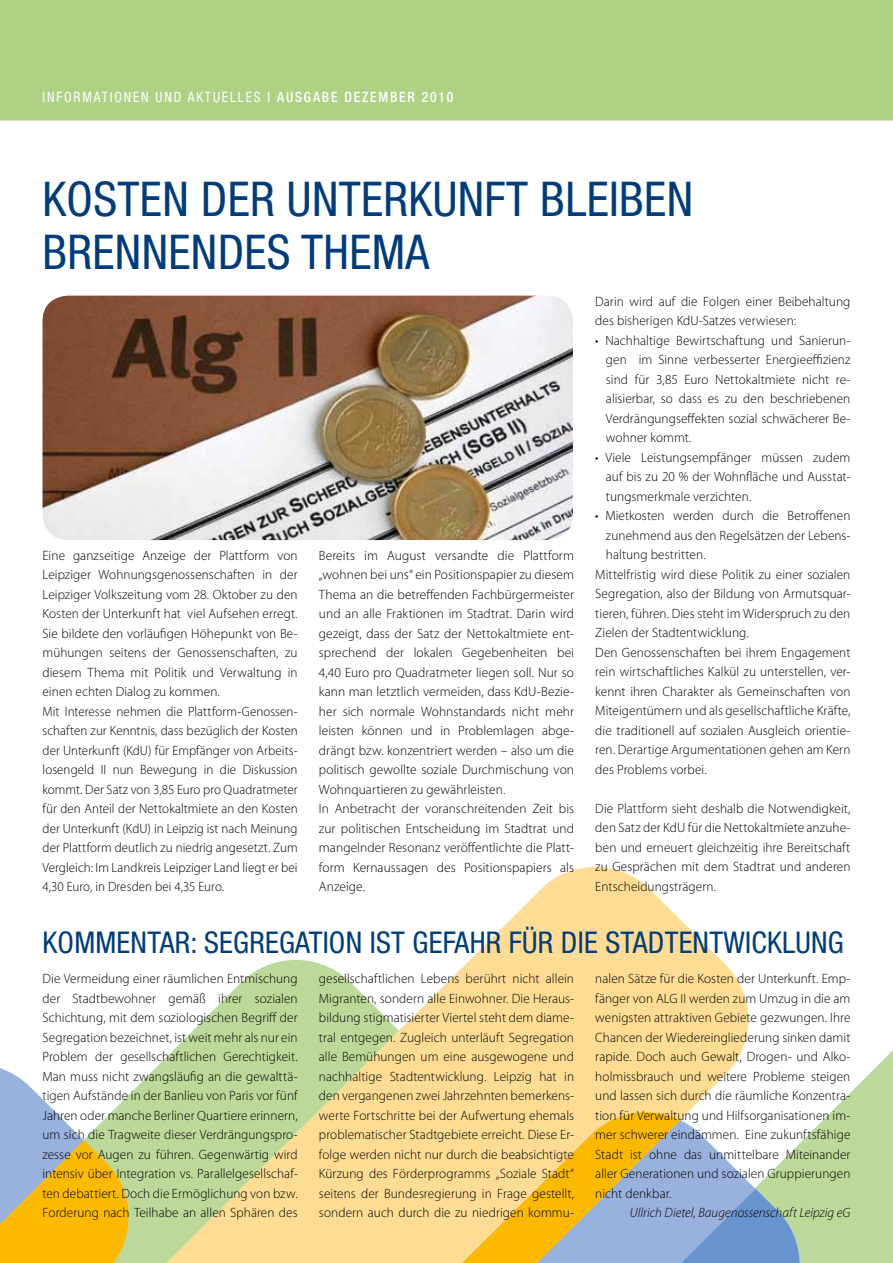
<style>
.page{position:relative;width:893px;height:1263px;background:#fff}
.page>*{position:absolute;margin:0;border:0;box-sizing:border-box;transform-origin:0 0}
.t1{font:condensed 48px/52.5px "Helvetica Neue";letter-spacing:.065em;color:#003c7c}
.t2{font:condensed 30px "Helvetica Neue";letter-spacing:.01em;color:#003c7c}
.t3{font:condensed 14.25px "Helvetica Neue";letter-spacing:.135em;color:#fff;scale:.95 1}
.t4{font:500 condensed 14.25px "Helvetica Neue";color:#fff;scale:.95 1}
.t5{font:300 13.5px/19.5px "Myriad Pro";letter-spacing:.005em;color:#000;text-align:justify}
.t6{font:italic 300 13.5px "Myriad Pro";letter-spacing:.005em;color:#000}
.s1{font-weight:500}
</style>
<div class="page">
<svg style="left:0;top:1068px;width:147px;height:195px"></svg>
<svg style="left:756px;top:1082px;width:137px;height:181px"></svg>
<svg style="left:147px;top:867px;width:609px;height:396px"></svg>
<svg style="left:147px;top:1106px;width:533px;height:157px;fill:#ffdc93"></svg>
<div style="left:0;top:0;width:893px;height:121px;background:#aed184"></div>
<img style="left:43px;top:296px;width:530px;height:244px">
<p class="t3" style="left:43px;top:89px;width:376px">INFORMAT IONEN UND AKTUE LLES I <span class="s1">AUSGABE DEZEMBER</span></p>
<p class="t4" style="left:422px;top:88px;width:35px">2010</p>
<h1 class="t1" style="left:43px;top:173px;width:652px">KOSTEN DER UNTERKUNFT BLEIBEN<br>BRENNENDES THEMA</h1>
<p class="t5" style="left:43px;top:546px;width:257px;text-align:left">Eine ganzseitige Anzeige der Plattform von Leipziger Wohnungsgenossenschaften in der Leipziger Volkszeitung vom 28. Oktober zu den Kosten der Unterkunft hat viel Aufsehen erregt.<br>Sie bildete den vorläufigen Höhepunkt von Be&shy;mühungen seitens der Genossenschaften, zu diesem Thema mit Politik und Verwaltung in einen echten Dialog zu kommen.<br>Mit Interesse nehmen die Plattform-Genossen&shy;schaften zur Kenntnis, dass bezüglich der Kosten der Unterkunft (KdU) für Empfänger von Arbeits&shy;losengeld II nun Bewegung in die Diskussion kommt. Der Satz von 3,85 Euro pro Quadratmeter für den Anteil der Nettokaltmiete an den Kosten der Unterkunft (KdU) in Leipzig ist nach Meinung der Plattform deutlich zu niedrig angesetzt. Zum Vergleich: Im Landkreis Leipziger Land liegt er bei 4,30 Euro, in Dresden bei 4,35 Euro.</p>
<p class="t5" style="left:319px;top:546px;width:257px;text-align:left">Bereits im August versandte die Plattform „wohnen bei uns“ ein Positionspapier zu diesem Thema an die betreffenden Fachbürgermeister und an alle Fraktionen im Stadtrat. Darin wird gezeigt, dass der Satz der Nettokaltmiete ent&shy;sprechend der lokalen Gegebenheiten bei 4,40 Euro pro Quadratmeter liegen soll. Nur so kann man letztlich vermeiden, dass KdU-Bezie&shy;her sich normale Wohnstandards nicht mehr leisten können und in Problemlagen abge&shy;drängt bzw. konzentriert werden – also um die politisch gewollte soziale Durchmischung von Wohnquartieren zu gewährleisten.<br>In Anbetracht der voranschreitenden Zeit bis zur politischen Entscheidung im Stadtrat und mangelnder Resonanz veröffentlichte die Platt&shy;form Kernaussagen des Positionspapiers als Anzeige.</p>
<p class="t5" style="left:595px;top:292px;width:257px">Darin wird auf die Folgen einer Beibehaltung des bisherigen KdU-Satzes verwiesen:</p>
<p class="t5" style="left:606px;top:331px;width:246px;text-indent:-11px">• Nachhaltige Bewirtschaftung und Sanierun&shy;gen im Sinne verbesserter Energieeffizienz sind für 3,85 Euro Nettokaltmiete nicht re&shy;alisierbar, so dass es zu den beschriebenen Verdrängungseffekten sozial schwächerer Be&shy;wohner kommt.</p>
<p class="t5" style="left:606px;top:448px;width:246px;text-indent:-11px">• Viele Leistungsempfänger müssen zudem auf bis zu 20 % der Wohnfläche und Ausstat&shy;tungsmerkmale verzichten.</p>
<p class="t5" style="left:595px;top:506px;width:257px">• Mietkosten werden durch die Betroffenen</p>
<p class="t5" style="left:606px;top:526px;width:246px">zunehmend aus den Regelsätzen der Lebens-</p>
<p class="t5" style="left:606px;top:545px;width:101px">haltung bestritten.</p>
<p class="t5" style="left:595px;top:565px;width:257px">Mittelfristig wird diese Politik zu einer sozialen</p>
<p class="t5" style="left:595px;top:584px;width:257px">Segregation, also der Bildung von Armutsquar-</p>
<p class="t5" style="left:595px;top:604px;width:257px">tieren, führen. Dies steht im Widerspruch zu den</p>
<p class="t5" style="left:595px;top:623px;width:155px">Zielen der Stadtentwicklung.</p>
<p class="t5" style="left:595px;top:643px;width:257px">Den Genossenschaften bei ihrem Engagement</p>
<p class="t5" style="left:595px;top:662px;width:257px">rein wirtschaftliches Kalkül zu unterstellen, ver-</p>
<p class="t5" style="left:595px;top:682px;width:257px">kennt ihren Charakter als Gemeinschaften von</p>
<p class="t5" style="left:595px;top:701px;width:257px">Miteigentümern und als gesellschaftliche Kräfte,</p>
<p class="t5" style="left:595px;top:721px;width:257px">die traditionell auf sozialen Ausgleich orientie-</p>
<p class="t5" style="left:595px;top:740px;width:257px">ren. Derartige Argumentationen gehen am Kern</p>
<p class="t5" style="left:595px;top:760px;width:113px">des Problems vorbei.</p>
<p class="t5" style="left:595px;top:799px;width:257px">Die Plattform sieht deshalb die Notwendigkeit, den Satz der KdU für die Nettokaltmiete anzuhe&shy;ben und erneuert gleichzeitig ihre Bereitschaft zu Gesprächen mit dem Stadtrat und anderen Entscheidungsträgern.</p>
<h2 class="t2" style="left:43px;top:925px;width:803px">KOMMENTAR: SEGREGATION IST GEFAHR FÜR DIE STADTENTWI CKLUNG</h2>
<p class="t5" style="left:43px;top:969px;width:257px">Die Vermeidung einer räumlichen Entmischung der Stadtbewohner gemäß ihrer sozialen Schichtung, mit dem soziologischen Begriff der Segregation bezeichnet, ist weit mehr als nur ein Problem der gesellschaftlichen Gerechtigkeit.<br>Man muss nicht zwangsläufig an die gewalttä&shy;tigen Aufstände in der Banlieu von Paris vor fünf Jahren oder manche Berliner Quartiere erinnern, um sich die Tragweite dieser Verdrängungspro&shy;zesse vor Augen zu führen. Gegenwärtig wird intensiv über Integration vs. Parallelgesellschaf&shy;ten debattiert. Doch die Ermöglichung von bzw.<br>Forderung nach Teilhabe an allen Sphären des</p>
<p class="t5" style="left:319px;top:969px;width:257px">gesellschaftlichen Lebens berührt nicht allein Migranten, sondern alle Einwohner. Die Heraus&shy;bildung stigmatisierter Viertel steht dem diame&shy;tral entgegen. Zugleich unterläuft Segregation alle Bemühungen um eine ausgewogene und nachhaltige Stadtentwicklung. Leipzig hat in den vergangenen zwei Jahrzehnten bemerkens&shy;werte Fortschritte bei der Aufwertung ehemals problematischer Stadtgebiete erreicht. Diese Er&shy;folge werden nicht nur durch die beabsichtigte Kürzung des Förderprogramms „Soziale Stadt“ seitens der Bundesregierung in Frage gestellt, sondern auch durch die zu niedrigen kommu-</p>
<p class="t5" style="left:595px;top:969px;width:257px">nalen Sätze für die Kosten der Unterkunft. Emp&shy;fänger von ALG II werden zum Umzug in die am wenigsten attraktiven Gebiete gezwungen. Ihre Chancen der Wiedereingliederung sinken damit rapide. Doch auch Gewalt, Drogen- und Alko&shy;holmissbrauch und weitere Probleme steigen und lassen sich durch die räumliche Konzentra&shy;tion für Verwaltung und Hilfsorganisationen im&shy;mer schwerer eindämmen. Eine zukunftsfähige Stadt ist ohne das unmittelbare Miteinander aller Generationen und sozialen Gruppierungen nicht denkbar.</p>
<p class="t6" style="left:630px;top:1205px;width:222px">Ullrich Dietel, Baugenossenschaft Leipzig eG</p>
</div>
